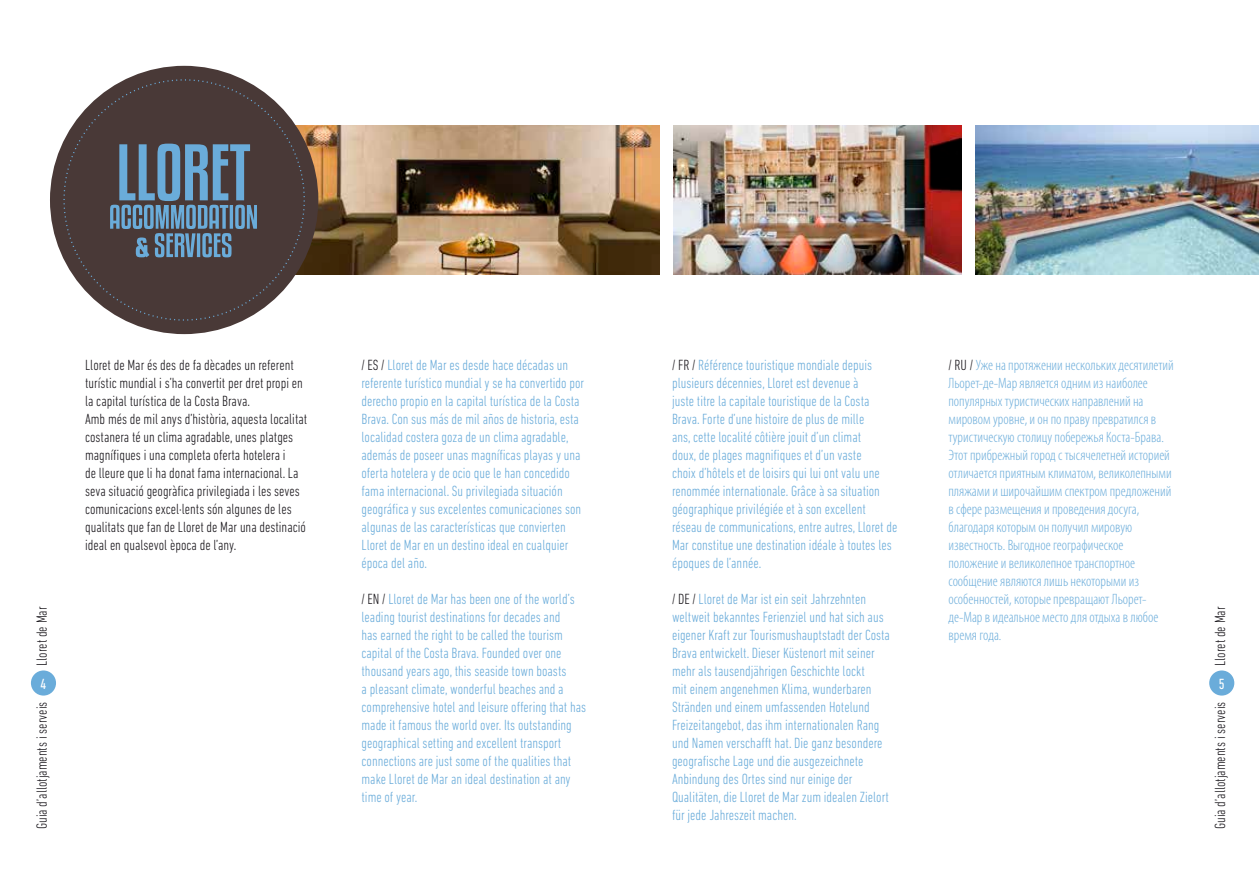
<style>
.page{position:relative;width:1259px;height:893px;background:#fff}
.page>*{position:absolute;margin:0;border:0;box-sizing:border-box;transform-origin:0 0}
.t1{font:300 condensed 15px/18px "DIN Next LT Pro";color:#6aacda}
.t2{font:300 condensed 15px/18px "Myriad Pro";color:#6aacda}
.t3{font:300 condensed 15px/18px "DIN Next LT Pro";color:#1a171c}
.t4{font:condensed 15px "DIN Next LT Pro";color:#fff}
.s1{color:#1a171c}
.s2{font-family:"DIN Next LT Pro";color:#1a171c}
</style>
<div class="page">
<div style="left:31px;top:670px;width:25px;height:26px;background:#6aacda;border-radius:50%"></div>
<div style="left:1209px;top:670px;width:25px;height:26px;background:#6aacda;border-radius:50%"></div>
<img style="left:305px;top:126px;width:354px;height:148px">
<img style="left:673px;top:126px;width:288px;height:148px">
<img style="left:975px;top:126px;width:284px;height:148px">
<div style="left:50px;top:66px;width:268px;height:268px;background:#493937;border-radius:50%"></div>
<svg style="left:63px;top:79px;width:242px;height:242px"></svg>
<svg style="left:110px;top:144px;width:147px;height:113px"></svg>
<p class="t3" style="left:85px;top:355px;width:224px">Lloret de Mar és des de fa dècades un referent turístic mundial i s’ha convertit per dret propi en la capital turística de la Costa Brava.<br>Amb més de mil anys d’història, aquesta localitat costanera té un clima agradable, unes platges magnífiques i una completa oferta hotelera i<br>de lleure que li ha donat fama internacional. La seva situació geogràfica privilegiada i les seves comunicacions excel·lents són algunes de les qualitats que fan de Lloret de Mar una destinació ideal en qualsevol època de l’any.</p>
<p class="t1" style="left:361px;top:355px;width:224px"><span class="s1">/ ES /</span> Lloret de Mar es desde hace décadas un referente turístico mundial y se ha convertido por derecho propio en la capital turística de la Costa Brava. Con sus más de mil años de historia, esta localidad costera goza de un clima agradable, además de poseer unas magníficas playas y una oferta hotelera y de ocio que le han concedido fama internacional. Su privilegiada situación geográfica y sus excelentes comunicaciones son algunas de las características que convierten Lloret de Mar en un destino ideal en cualquier época del año.</p>
<p class="t1" style="left:361px;top:589px;width:226px"><span class="s1">/ EN /</span> Lloret de Mar has been one of the world’s leading tourist destinations for decades and<br>has earned the right to be called the tourism capital of the Costa Brava. Founded over one thousand years ago, this seaside town boasts<br>a pleasant climate, wonderful beaches and a comprehensive hotel and leisure offering that has made it famous the world over. Its outstanding geographical setting and excellent transport connections are just some of the qualities that make Lloret de Mar an ideal destination at any time of year.</p>
<p class="t1" style="left:672px;top:355px;width:227px"><span class="s1">/ FR /</span> Référence touristique mondiale depuis plusieurs décennies, Lloret est devenue à<br>juste titre la capitale touristique de la Costa Brava. Forte d’une histoire de plus de mille<br>ans, cette localité côtière jouit d’un climat<br>doux, de plages magnifiques et d’un vaste<br>choix d’hôtels et de loisirs qui lui ont valu une renommée internationale. Grâce à sa situation géographique privilégiée et à son excellent réseau de communications, entre autres, Lloret de Mar constitue une destination idéale à toutes les époques de l’année.</p>
<p class="t1" style="left:672px;top:589px;width:219px"><span class="s1">/ DE /</span> Lloret de Mar ist ein seit Jahrzehnten weltweit bekanntes Ferienziel und hat sich aus eigener Kraft zur Tourismushauptstadt der Costa Brava entwickelt. Dieser Küstenort mit seiner mehr als tausendjährigen Geschichte lockt<br>mit einem angenehmen Klima, wunderbaren Stränden und einem umfassenden Hotelund Freizeitangebot, das ihm internationalen Rang und Namen verschafft hat. Die ganz besondere geografische Lage und die ausgezeichnete Anbindung des Ortes sind nur einige der Qualitäten, die Lloret de Mar zum idealen Zielort für jede Jahreszeit machen.</p>
<p class="t2" style="left:948px;top:356px;width:227px"><span class="s2">/ RU /</span> Уже на протяжении нескольких десятилетий Льорет-де-Мар является одним из наиболее популярных туристических направлений на мировом уровне, и он по праву превратился в туристическую столицу побережья Коста-Брава.<br>Этот прибрежный город с тысячелетней историей отличается приятным климатом, великолепными пляжами и широчайшим спектром предложений в сфере размещения и проведения досуга, благодаря которым он получил мировую известность. Выгодное географическое положение и великолепное транспортное сообщение являются лишь некоторыми из особенностей, которые превращают Льорет&shy;де-Мар в идеальное место для отдыха в любое время года.</p>
<p class="t3" style="left:33px;top:666px;width:61px;rotate:-90deg">Lloret de Mar</p>
<p class="t3" style="left:1211px;top:666px;width:61px;rotate:-90deg">Lloret de Mar</p>
<p class="t4" style="left:41px;top:675px;width:7px">4</p>
<p class="t4" style="left:1218px;top:675px;width:7px">5</p>
<p class="t3" style="left:33px;top:829px;width:129px;rotate:-90deg">Guia d’allotjaments i serveis</p>
<p class="t3" style="left:1211px;top:829px;width:129px;rotate:-90deg">Guia d’allotjaments i serveis</p>
</div>
